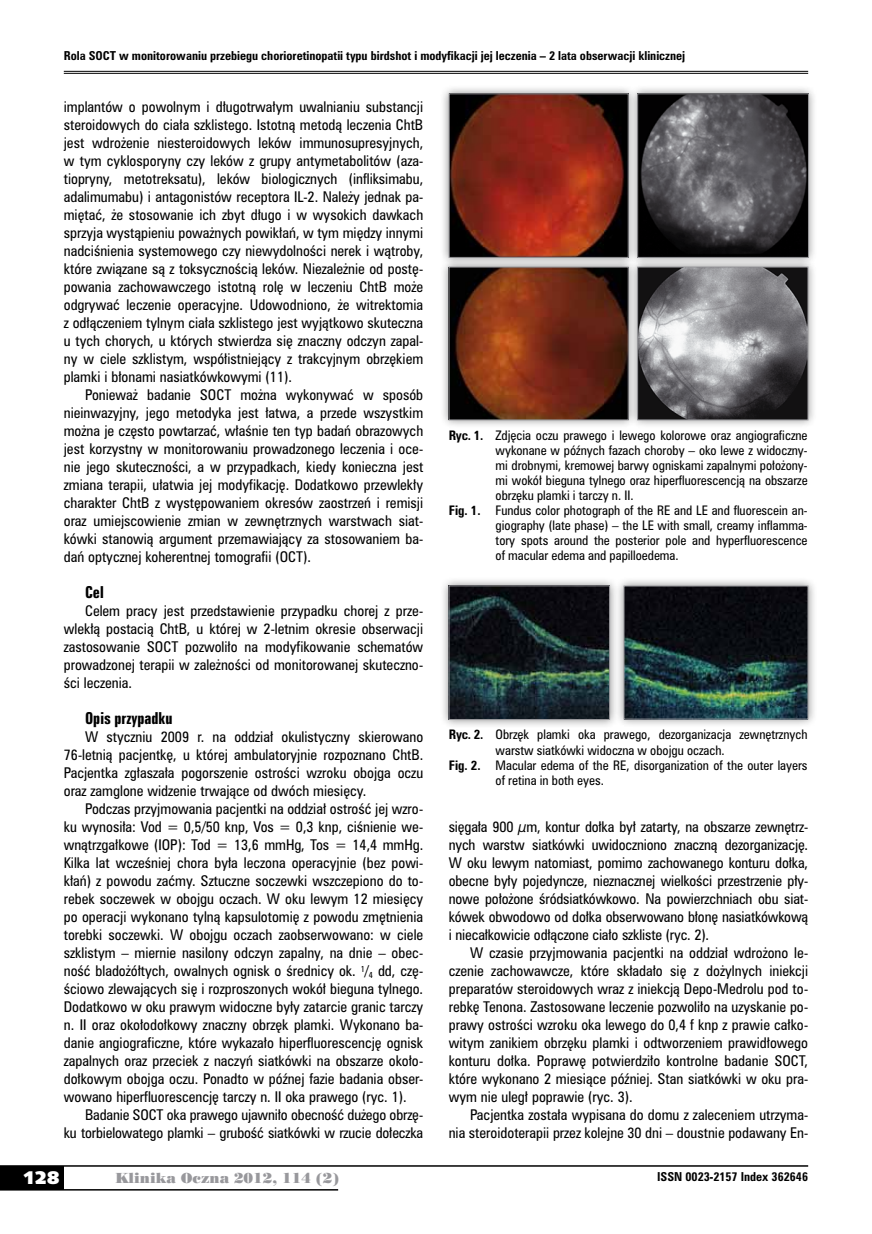
<style>
.page{position:relative;width:872px;height:1234px;background:#fff}
.page>*{position:absolute;margin:0;border:0;box-sizing:border-box;transform-origin:0 0}
.t1{font:18px "Humanst 531 U Blk PL";color:#fff}
.t2{font:15px "Zurich Bd X Cn PL";color:#000}
.t3{font:13.5px/18px "Zurich Cn PL";color:#000;text-align:justify}
.t4{font:13.5px "Poster Bodoni PL";color:#98989c}
.t5{font:12px "Zurich Cn PL";color:#000}
.t6{font:700 11.25px "Zurich Cn PL";color:#000}
.s1{font-weight:700}
</style>
<div class="page">
<div style="left:0;top:1165px;width:64px;height:24px;background:#000"></div>
<hr style="left:0;top:1164px;width:808px;height:2px;background:#000">
<hr style="left:0;top:1188px;width:338px;height:2px;background:#000">
<hr style="left:64px;top:71px;width:744px;height:1px;background:#000">
<hr style="left:64px;top:73px;width:744px;height:1px;background:#000">
<div style="left:440px;top:258px;width:197px;height:171px;background:#000;opacity:.45"></div>
<img style="left:451px;top:269px;width:175px;height:149px">
<div style="left:440px;top:85px;width:197px;height:182px;background:#000;opacity:.45"></div>
<img style="left:451px;top:96px;width:175px;height:159px">
<div style="left:628px;top:85px;width:189px;height:182px;background:#000;opacity:.45"></div>
<img style="left:639px;top:96px;width:167px;height:159px">
<div style="left:628px;top:258px;width:189px;height:171px;background:#000;opacity:.45"></div>
<img style="left:639px;top:269px;width:167px;height:149px">
<div style="left:637px;top:267px;width:171px;height:153px;border:1px solid #98989c"></div>
<div style="left:440px;top:576px;width:179px;height:153px;background:#000;opacity:.45"></div>
<img style="left:451px;top:587px;width:157px;height:130px">
<div style="left:449px;top:585px;width:161px;height:134px;border:1px solid #98989c"></div>
<div style="left:615px;top:576px;width:202px;height:152px;background:#000;opacity:.45"></div>
<img style="left:626px;top:587px;width:180px;height:130px">
<div style="left:624px;top:585px;width:184px;height:134px;border:1px solid #98989c"></div>
<p class="t6" style="left:64px;top:48px;width:623px">Rola SOCT w monitorowaniu przebiegu chorioretinopatii typu birdshot i modyfikacji jej leczenia – 2 lata obserwacji klinicznej</p>
<p class="t3" style="left:64px;top:97px;width:361px">implantów o powolnym i długotrwałym uwalnianiu substancji steroidowych do ciała szklistego. Istotną metodą leczenia ChtB jest wdrożenie niesteroidowych leków immunosupresyjnych, w tym cyklosporyny czy leków z grupy antymetabolitów (aza&shy;tiopryny, metotreksatu), leków biologicznych (infliksimabu, adalimumabu) i antagonistów receptora IL-2. Należy jednak pa&shy;miętać, że stosowanie ich zbyt długo i w wysokich dawkach sprzyja wystąpieniu poważnych powikłań, w tym między innymi nadciśnienia systemowego czy niewydolności nerek i wątroby, które związane są z toksycznością leków. Niezależnie od postę&shy;powania zachowawczego istotną rolę w leczeniu ChtB może odgrywać leczenie operacyjne. Udowodniono, że witrektomia z odłączeniem tylnym ciała szklistego jest wyjątkowo skuteczna u tych chorych, u których stwierdza się znaczny odczyn zapal&shy;ny w ciele szklistym, współistniejący z trakcyjnym obrzękiem plamki i błonami nasiatkówkowymi (11).</p>
<p class="t3" style="left:64px;top:385px;width:361px;text-indent:21px">Ponieważ badanie SOCT można wykonywać w sposób nieinwazyjny, jego metodyka jest łatwa, a przede wszystkim można je często powtarzać, właśnie ten typ badań obrazowych jest korzystny w monitorowaniu prowadzonego leczenia i oce&shy;nie jego skuteczności, a w przypadkach, kiedy konieczna jest zmiana terapii, ułatwia jej modyfikację. Dodatkowo przewlekły charakter ChtB z występowaniem okresów zaostrzeń i remisji oraz umiejscowienie zmian w zewnętrznych warstwach siat&shy;kówki stanowią argument przemawiający za stosowaniem ba&shy;dań optycznej koherentnej tomografii (OCT).</p>
<p class="t2" style="left:85px;top:582px;width:20px">Cel</p>
<p class="t3" style="left:64px;top:601px;width:361px;text-indent:21px">Celem pracy jest przedstawienie przypadku chorej z prze&shy;wlekłą postacią ChtB, u której w 2-letnim okresie obserwacji zastosowanie SOCT pozwoliło na modyfikowanie schematów prowadzonej terapii w zależności od monitorowanej skuteczno&shy;ści leczenia.</p>
<p class="t2" style="left:85px;top:708px;width:89px">Opis przypadku</p>
<p class="t3" style="left:64px;top:727px;width:361px;text-indent:21px">W styczniu 2009 r. na oddział okulistyczny skierowano 76-letnią pacjentkę, u której ambulatoryjnie rozpoznano ChtB.<br>Pacjentka zgłaszała pogorszenie ostrości wzroku obojga oczu oraz zamglone widzenie trwające od dwóch miesięcy.</p>
<p class="t3" style="left:64px;top:799px;width:361px;text-indent:21px">Podczas przyjmowania pacjentki na oddział ostrość jej wzro&shy;ku wynosiła: Vod = 0,5/50 knp, Vos = 0,3 knp, ciśnienie we&shy;wnątrzgałkowe (IOP): Tod = 13,6 mmHg, Tos = 14,4 mmHg.<br>Kilka lat wcześniej chora była leczona operacyjnie (bez powi&shy;kłań) z powodu zaćmy. Sztuczne soczewki wszczepiono do to&shy;rebek soczewek w obojgu oczach. W oku lewym 12 miesięcy po operacji wykonano tylną kapsulotomię z powodu zmętnienia torebki soczewki. W obojgu oczach zaobserwowano: w ciele szklistym – miernie nasilony odczyn zapalny, na dnie – obec&shy;ność bladożółtych, owalnych ognisk o średnicy ok. <sup>1</sup>/<sub>4</sub> dd, czę&shy;ściowo zlewających się i rozproszonych wokół bieguna tylnego.<br>Dodatkowo w oku prawym widoczne były zatarcie granic tarczy n. II oraz okołodołkowy znaczny obrzęk plamki. Wykonano ba&shy;danie angiograficzne, które wykazało hiperfluorescencję ognisk zapalnych oraz przeciek z naczyń siatkówki na obszarze około&shy;dołkowym obojga oczu. Ponadto w późnej fazie badania obser&shy;wowano hiperfluorescencję tarczy n. II oka prawego (ryc. 1).</p>
<p class="t3" style="left:64px;top:1105px;width:361px;text-align:right">Badanie SOCT oka prawego ujawniło obecność dużego obrzę-<br>ku torbielowatego plamki – grubość siatkówki w rzucie dołeczka</p>
<p class="t5" style="left:449px;top:427px;width:360px"><span class="s1">Ryc. 1.</span> Zdjęcia oczu prawego i lewego kolorowe oraz angiograficzne</p>
<p class="t5" style="left:495px;top:442px;width:313px">wykonane w późnych fazach choroby – oko lewe z widoczny-</p>
<p class="t5" style="left:495px;top:457px;width:313px">mi drobnymi, kremowej barwy ogniskami zapalnymi położony-</p>
<p class="t5" style="left:495px;top:472px;width:313px">mi wokół bieguna tylnego oraz hiperfluorescencją na obszarze</p>
<p class="t5" style="left:495px;top:487px;width:139px">obrzęku plamki i tarczy n. II.</p>
<p class="t5" style="left:449px;top:502px;width:360px"><span class="s1">Fig. 1.</span> Fundus color photograph of the RE and LE and fluorescein an-</p>
<p class="t5" style="left:495px;top:517px;width:312px">giography (late phase) – the LE with small, creamy inflamma-</p>
<p class="t5" style="left:495px;top:532px;width:313px">tory spots around the posterior pole and hyperfluorescence</p>
<p class="t5" style="left:495px;top:547px;width:185px">of macular edema and papilloedema.</p>
<p class="t5" style="left:449px;top:726px;width:360px"><span class="s1">Ryc. 2.</span> Obrzęk plamki oka prawego, dezorganizacja zewnętrznych</p>
<p class="t5" style="left:495px;top:741px;width:231px">warstw siatkówki widoczna w obojgu oczach.</p>
<p class="t5" style="left:449px;top:756px;width:360px"><span class="s1">Fig. 2.</span> Macular edema of the RE, disorganization of the outer layers</p>
<p class="t5" style="left:495px;top:771px;width:110px">of retina in both eyes.</p>
<p class="t3" style="left:449px;top:817px;width:361px">sięgała 900 µm, kontur dołka był zatarty, na obszarze zewnętrz&shy;nych warstw siatkówki uwidoczniono znaczną dezorganizację.<br>W oku lewym natomiast, pomimo zachowanego konturu dołka, obecne były pojedyncze, nieznacznej wielkości przestrzenie pły&shy;nowe położone śródsiatkówkowo. Na powierzchniach obu siat&shy;kówek obwodowo od dołka obserwowano błonę nasiatkówkową i niecałkowicie odłączone ciało szkliste (ryc. 2).</p>
<p class="t3" style="left:449px;top:943px;width:361px;text-indent:21px">W czasie przyjmowania pacjentki na oddział wdrożono le&shy;czenie zachowawcze, które składało się z dożylnych iniekcji preparatów steroidowych wraz z iniekcją Depo-Medrolu pod to&shy;rebkę Tenona. Zastosowane leczenie pozwoliło na uzyskanie po&shy;prawy ostrości wzroku oka lewego do 0,4 f knp z prawie całko&shy;witym zanikiem obrzęku plamki i odtworzeniem prawidłowego konturu dołka. Poprawę potwierdziło kontrolne badanie SOCT, które wykonano 2 miesiące później. Stan siatkówki w oku pra&shy;wym nie uległ poprawie (ryc. 3).</p>
<p class="t3" style="left:449px;top:1105px;width:361px;text-align:right">Pacjentka została wypisana do domu z zaleceniem utrzyma-<br>nia steroidoterapii przez kolejne 30 dni – doustnie podawany En-</p>
<h1 class="t1" style="left:23px;top:1165px;width:38px">128</h1>
<p class="t4" style="left:115px;top:1168px;width:225px">Klinika Oczna 2012, 114 (2)</p>
<p class="t6" style="left:657px;top:1168px;width:152px">ISSN 0023-2157 Index 362646</p>
</div>
